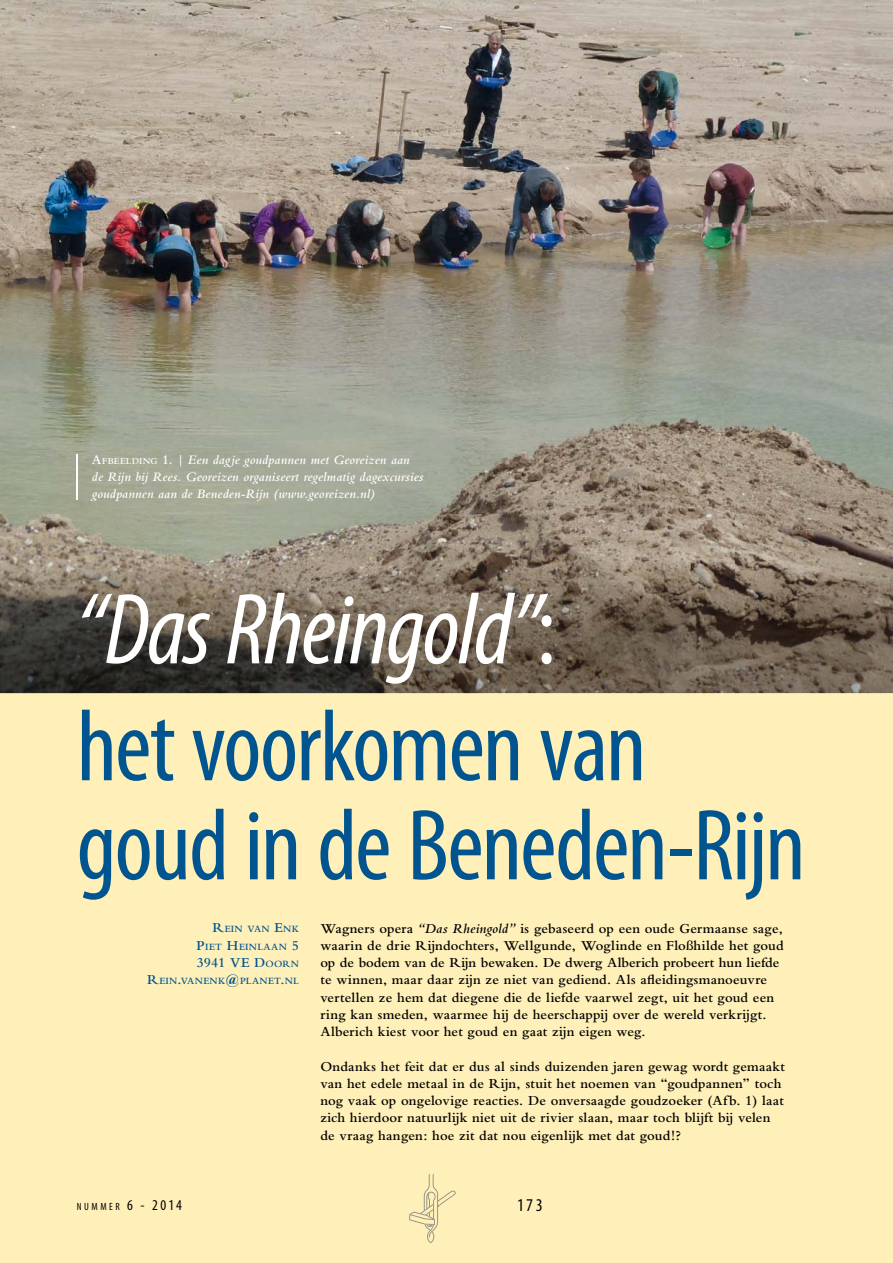
<style>
.page{position:relative;width:893px;height:1263px;background:#fff}
.page>*{position:absolute;margin:0;border:0;box-sizing:border-box;transform-origin:0 0}
.t1{font:condensed 102px/116.9px "Myriad Pro";letter-spacing:-.02em;color:#00548f}
.t2{font:condensed 18px "Myriad Pro";color:#000}
.t3{font:600 14.25px/17.2px "M Bembo";letter-spacing:.005em;color:#000}
.t4{font:600 14.25px "M Bembo";letter-spacing:-.01em;color:#00548f}
.t5{font:italic 600 13.5px/17.2px "M Bembo";letter-spacing:.015em;color:#fff}
.t6{font:condensed 10.5px "Myriad Pro";letter-spacing:.245em;color:#000}
.t7{font:600 10.05px/17.2px "M Bembo";letter-spacing:.04em;color:#00548f;text-align:right}
.s1{font-style:normal}
.s2{font-style:normal;font-size:9.45px}
.s3{font-style:italic;color:#fff}
.s4{color:#fff}
.s5{font-size:14.25px}
.s6{font-size:10.05px}
.s7{font-style:italic}
.s8{font-size:15px}
</style>
<div class="page">
<div style="left:0;top:642px;width:893px;height:621px;background:#fff0b9"></div>
<svg style="left:409px;top:1174px;width:47px;height:69px"></svg>
<img style="left:0;top:0;width:893px;height:514px">
<img style="left:0;top:514px;width:893px;height:179px">
<hr style="left:76px;top:454px;width:1px;height:45px;background:#fff">
<p class="t5" style="left:92px;top:451px;width:333px"><span class="s1">A</span><span class="s2">FBEELDING</span> <span class="s1">1. |</span> Een dagje goudpannen met Georeizen aan de Rijn bij Rees. Georeizen organiseert regelmatig dagexcursies goudpannen aan de Beneden-Rijn (www.georeizen.nl)</p>
<h1 class="t1" style="left:77px;top:570px;width:571px"><span class="s3">“Das Rheingold”</span><span class="s4">: </span>het voorkomen van</h1>
<h1 class="t1" style="left:77px;top:786px;width:731px">goud in de Beneden-Rijn</h1>
<p class="t7" style="left:197px;top:920px;width:104px"><span class="s5">R</span>EIN VAN <span class="s5">E</span>NK<br><span class="s5">P</span>IET <span class="s5">H</span>EINLAAN <span class="s5">5</span></p>
<p class="t4" style="left:197px;top:954px;width:104px">3941 VE D<span class="s6">OORN</span></p>
<p class="t7" style="left:147px;top:972px;width:153px"><span class="s5">R</span>EIN<span class="s5">.</span>VANENK<span class="s5">@</span>PLANET<span class="s5">.</span>NL</p>
<p class="t3" style="left:320px;top:919px;width:465px">Wagners opera <span class="s7">“Das Rheingold”</span> is gebaseerd op een oude Germaanse sage, waarin de drie Rijndochters, Wellgunde, Woglinde en Floßhilde het goud op de bodem van de Rijn bewaken. De dwerg Alberich probeert hun liefde te winnen, maar daar zijn ze niet van gediend. Als afleidingsmanoeuvre vertellen ze hem dat diegene die de liefde vaarwel zegt, uit het goud een ring kan smeden, waarmee hij de heerschappij over de wereld verkrijgt.<br>Alberich kiest voor het goud en gaat zijn eigen weg.</p>
<p class="t3" style="left:320px;top:1057px;width:466px">Ondanks het feit dat er dus al sinds duizenden jaren gewag wordt gemaakt van het edele metaal in de Rijn, stuit het noemen van “goudpannen” toch nog vaak op ongelovige reacties. De onversaagde goudzoeker (Afb. 1) laat zich hierdoor natuurlijk niet uit de rivier slaan, maar toch blijft bij velen de vraag hangen: hoe zit dat nou eigenlijk met dat goud!?</p>
<p class="t6" style="left:77px;top:1200px;width:107px">NUMMER <span class="s8">6 - 2014</span></p>
<p class="t2" style="left:517px;top:1194px;width:27px">173</p>
</div>
